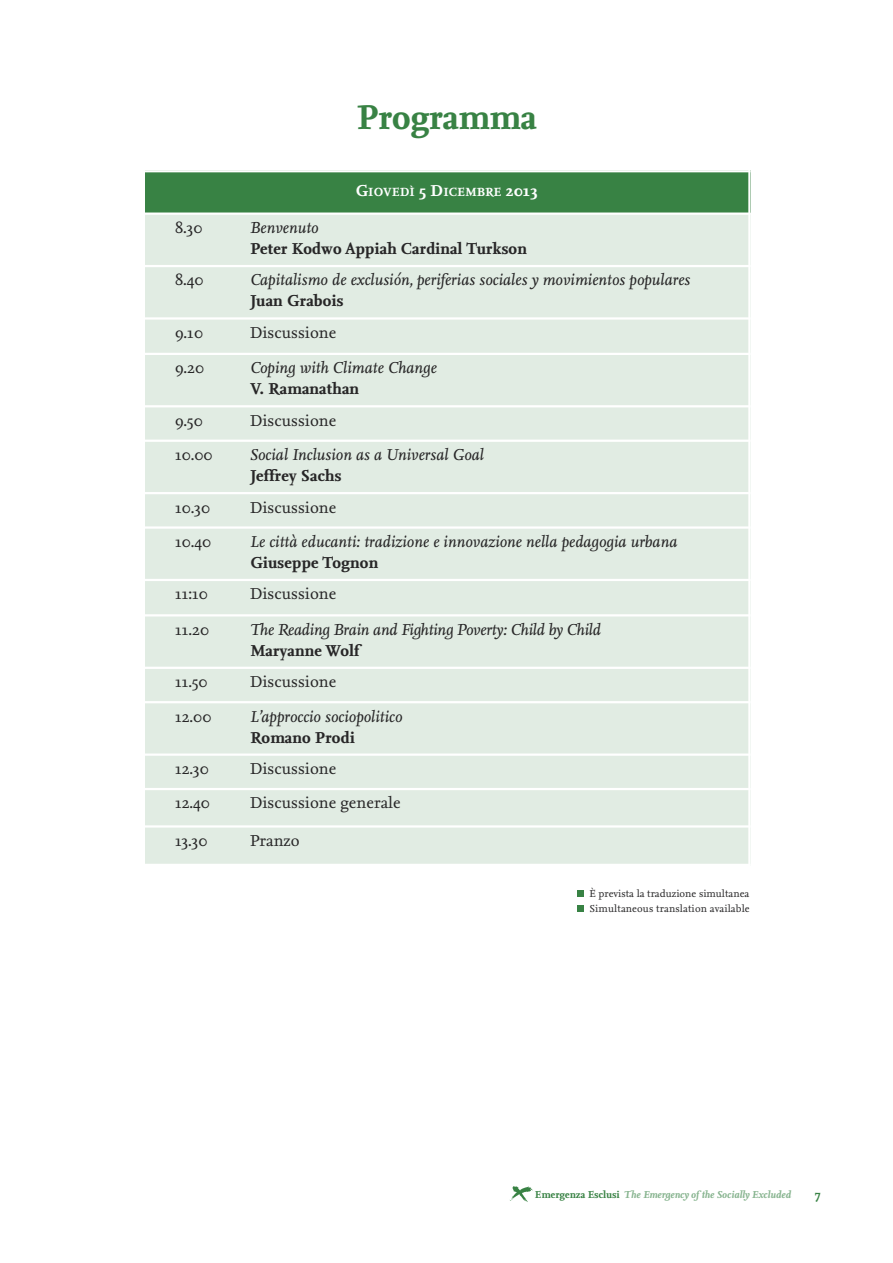
<style>
.page{position:relative;width:893px;height:1263px;background:#fff}
.page>*{position:absolute;margin:0;border:0;box-sizing:border-box;transform-origin:0 0}
.t1{font:700 36px "Nexus Serif";letter-spacing:-.01em;color:#388244}
.t2{font:italic 16.5px "Nexus Serif";color:#272627}
.t3{font:16.5px "Nexus Serif";color:#272627}
.t4{font:700 16.5px "Nexus Serif";color:#272627}
.t5{font:700 13.5px "Nexus Serif";color:#388244}
.t6{font:700 12.3px "Nexus Serif";color:#fff}
.t7{font:10.5px/15px "Nexus Serif";letter-spacing:.01em;color:#272627}
.t8{font:italic 700 10.5px "Nexus Serif";color:#87b48f}
.s1{font-size:16.5px}
.s2{font-style:normal;color:#388244}
</style>
<div class="page">
<img style="left:510px;top:1186px;width:23px;height:16px">
<div style="left:143px;top:170px;width:608px;height:44px;background:#388244"></div>
<div style="left:143px;top:214px;width:608px;height:52px;background:#e1ece3"></div>
<div style="left:143px;top:266px;width:608px;height:52px;background:#e1ece3"></div>
<div style="left:143px;top:318px;width:608px;height:36px;background:#e1ece3"></div>
<div style="left:143px;top:354px;width:608px;height:52px;background:#e1ece3"></div>
<div style="left:143px;top:406px;width:608px;height:35px;background:#e1ece3"></div>
<div style="left:143px;top:441px;width:608px;height:52px;background:#e1ece3"></div>
<div style="left:143px;top:493px;width:608px;height:34px;background:#e1ece3"></div>
<div style="left:143px;top:527px;width:608px;height:53px;background:#e1ece3"></div>
<div style="left:143px;top:580px;width:608px;height:35px;background:#e1ece3"></div>
<div style="left:143px;top:615px;width:608px;height:53px;background:#e1ece3"></div>
<div style="left:143px;top:668px;width:608px;height:34px;background:#e1ece3"></div>
<div style="left:143px;top:702px;width:608px;height:53px;background:#e1ece3"></div>
<div style="left:143px;top:755px;width:608px;height:34px;background:#e1ece3"></div>
<div style="left:143px;top:789px;width:608px;height:37px;background:#e1ece3"></div>
<div style="left:143px;top:826px;width:608px;height:40px;background:#e1ece3"></div>
<hr style="left:143px;top:170px;width:2px;height:696px;background:#fff">
<hr style="left:748px;top:170px;width:3px;height:696px;background:#fff">
<hr style="left:143px;top:170px;width:608px;height:2px;background:#fff">
<hr style="left:143px;top:212px;width:608px;height:3px;background:#fff">
<hr style="left:143px;top:265px;width:608px;height:2px;background:#fff">
<hr style="left:143px;top:317px;width:608px;height:3px;background:#fff">
<hr style="left:143px;top:353px;width:608px;height:2px;background:#fff">
<hr style="left:143px;top:405px;width:608px;height:2px;background:#fff">
<hr style="left:143px;top:440px;width:608px;height:2px;background:#fff">
<hr style="left:143px;top:492px;width:608px;height:2px;background:#fff">
<hr style="left:143px;top:526px;width:608px;height:3px;background:#fff">
<hr style="left:143px;top:579px;width:608px;height:2px;background:#fff">
<hr style="left:143px;top:614px;width:608px;height:2px;background:#fff">
<hr style="left:143px;top:667px;width:608px;height:2px;background:#fff">
<hr style="left:143px;top:701px;width:608px;height:2px;background:#fff">
<hr style="left:143px;top:753px;width:608px;height:3px;background:#fff">
<hr style="left:143px;top:788px;width:608px;height:2px;background:#fff">
<hr style="left:143px;top:825px;width:608px;height:2px;background:#fff">
<hr style="left:143px;top:864px;width:608px;height:2px;background:#fff">
<svg style="left:578px;top:890px;width:6px;height:6px"></svg>
<svg style="left:578px;top:905px;width:6px;height:6px"></svg>
<h1 class="t1" style="left:357px;top:103px;width:181px">Programma</h1>
<p class="t6" style="left:355px;top:188px;width:184px"><span class="s1">G</span>IOVEDÌ <span class="s1">5 D</span>ICEMBRE <span class="s1">2013</span></p>
<p class="t3" style="left:175px;top:221px;width:29px">8.30</p>
<p class="t2" style="left:250px;top:222px;width:70px">Benvenuto</p>
<p class="t4" style="left:250px;top:242px;width:278px">Peter Kodwo Appiah Cardinal Turkson</p>
<p class="t3" style="left:175px;top:274px;width:30px">8.40</p>
<p class="t2" style="left:250px;top:274px;width:442px">Capitalismo de exclusión, periferias sociales y movimientos populares</p>
<p class="t4" style="left:250px;top:295px;width:95px">Juan Grabois</p>
<p class="t3" style="left:175px;top:326px;width:30px">9.10</p>
<p class="t3" style="left:250px;top:326px;width:88px">Discussione</p>
<p class="t3" style="left:175px;top:362px;width:31px">9.20</p>
<p class="t2" style="left:250px;top:362px;width:188px">Coping with Climate Change</p>
<p class="t4" style="left:250px;top:383px;width:110px">V. Ramanathan</p>
<p class="t3" style="left:175px;top:414px;width:29px">9.50</p>
<p class="t3" style="left:250px;top:414px;width:88px">Discussione</p>
<p class="t3" style="left:175px;top:448px;width:39px">10.00</p>
<p class="t2" style="left:250px;top:449px;width:235px">Social Inclusion as a Universal Goal</p>
<p class="t4" style="left:250px;top:469px;width:93px">Jeffrey Sachs</p>
<p class="t3" style="left:175px;top:501px;width:37px">10.30</p>
<p class="t3" style="left:250px;top:501px;width:88px">Discussione</p>
<p class="t3" style="left:175px;top:535px;width:38px">10.40</p>
<p class="t2" style="left:250px;top:536px;width:429px">Le città educanti: tradizione e innovazione nella pedagogia urbana</p>
<p class="t4" style="left:250px;top:556px;width:130px">Giuseppe Tognon</p>
<p class="t3" style="left:175px;top:588px;width:34px">11:10</p>
<p class="t3" style="left:250px;top:588px;width:88px">Discussione</p>
<p class="t3" style="left:175px;top:623px;width:36px">11.20</p>
<p class="t2" style="left:250px;top:624px;width:352px">The Reading Brain and Fighting Poverty: Child by Child</p>
<p class="t4" style="left:250px;top:644px;width:111px">Maryanne Wolf</p>
<p class="t3" style="left:175px;top:675px;width:34px">11.50</p>
<p class="t3" style="left:250px;top:675px;width:88px">Discussione</p>
<p class="t3" style="left:175px;top:710px;width:38px">12.00</p>
<p class="t2" style="left:250px;top:711px;width:154px">L’approccio sociopolitico</p>
<p class="t4" style="left:250px;top:731px;width:106px">Romano Prodi</p>
<p class="t3" style="left:175px;top:762px;width:35px">12.30</p>
<p class="t3" style="left:250px;top:762px;width:88px">Discussione</p>
<p class="t3" style="left:175px;top:797px;width:37px">12.40</p>
<p class="t3" style="left:250px;top:797px;width:152px">Discussione generale</p>
<p class="t3" style="left:175px;top:834px;width:34px">13.30</p>
<p class="t3" style="left:250px;top:834px;width:51px">Pranzo</p>
<p class="t7" style="left:590px;top:887px;width:162px">È prevista la traduzione simultanea<br>Simultaneous translation available</p>
<p class="t8" style="left:535px;top:1190px;width:257px"><span class="s2">Emergenza Esclusi</span> The Emergency of the Socially Excluded</p>
<p class="t5" style="left:815px;top:1189px;width:7px">7</p>
</div>
